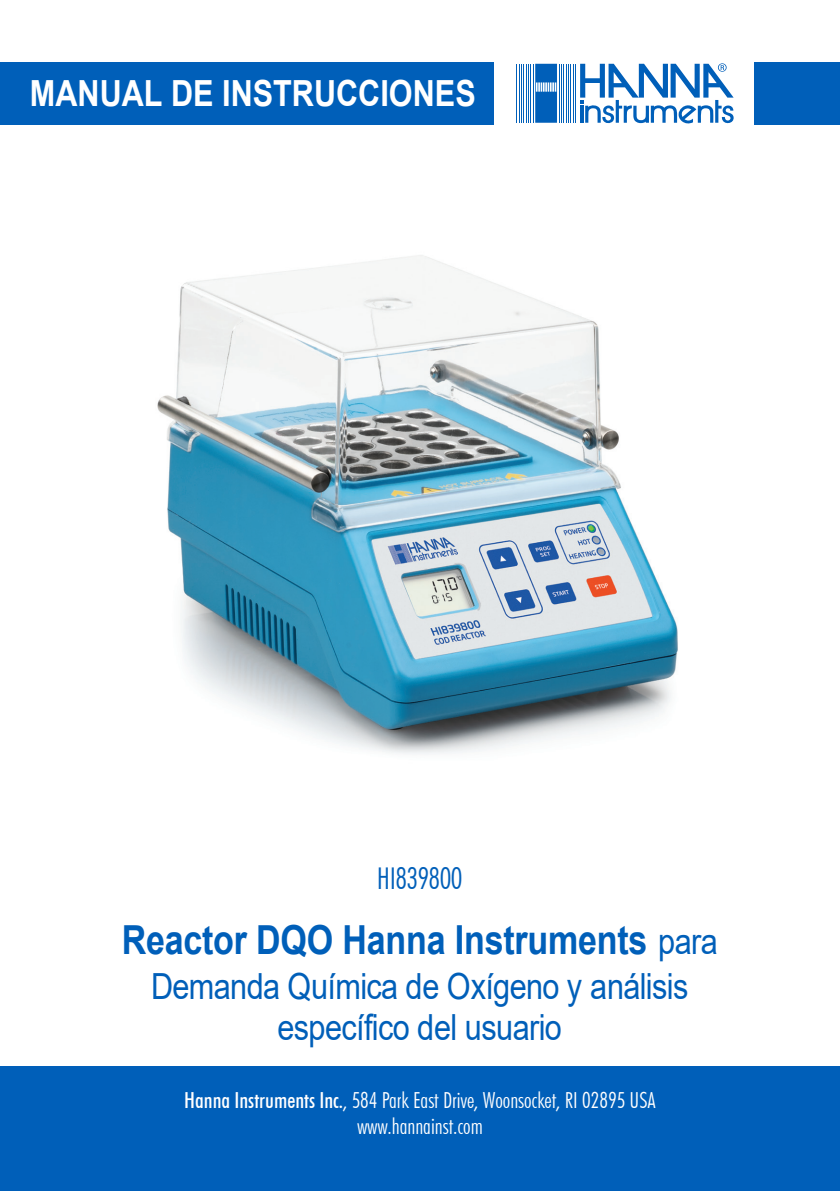
<style>
.page{position:relative;width:840px;height:1191px;background:#fff}
.page>*{position:absolute;margin:0;border:0;box-sizing:border-box;transform-origin:0 0}
._2020_Meter_Title_wi{font:700 40px "Arial";letter-spacing:-.005em;color:#005fb9;scale:.85 1}
._2020_Meter_Title_wi-2{font:36px/41.4px "Arial";letter-spacing:-.02em;color:#005fb9;text-align:center;scale:.85 1}
.t1{font:700 36px "Arial";color:#fff;scale:.85 1}
._2020_Meter_Title_wi-3{font:300 condensed 30px "Futura BT";letter-spacing:-.02em;color:#005fb9}
.t2{font:300 condensed 22.2px/26.6px "Futura BT";color:#fff;text-align:center}
.s1{font-weight:400;font-size:36px}
.s2{font-weight:500}
</style>
<div class="page">
<div style="left:0;top:1066px;width:839px;height:125px;background:#005fb9"></div>
<div style="left:0;top:62px;width:493px;height:63px;background:#005fb9"></div>
<div style="left:754px;top:62px;width:85px;height:63px;background:#005fb9"></div>
<hr style="left:574px;top:64px;width:1px;height:59px;background:#005fb9">
<hr style="left:572px;top:64px;width:1px;height:59px;background:#005fb9">
<hr style="left:570px;top:64px;width:1px;height:59px;background:#005fb9">
<hr style="left:567px;top:64px;width:1px;height:59px;background:#005fb9">
<hr style="left:565px;top:64px;width:1px;height:59px;background:#005fb9">
<hr style="left:563px;top:64px;width:1px;height:59px;background:#005fb9">
<hr style="left:560px;top:64px;width:1px;height:59px;background:#005fb9">
<hr style="left:558px;top:64px;width:1px;height:59px;background:#005fb9">
<hr style="left:532px;top:64px;width:1px;height:59px;background:#005fb9">
<hr style="left:530px;top:64px;width:1px;height:59px;background:#005fb9">
<hr style="left:528px;top:64px;width:1px;height:59px;background:#005fb9">
<hr style="left:525px;top:64px;width:1px;height:59px;background:#005fb9">
<hr style="left:523px;top:64px;width:1px;height:59px;background:#005fb9">
<hr style="left:521px;top:64px;width:1px;height:59px;background:#005fb9">
<hr style="left:518px;top:64px;width:1px;height:59px;background:#005fb9">
<hr style="left:516px;top:64px;width:1px;height:59px;background:#005fb9">
<svg style="left:535px;top:64px;width:21px;height:59px"></svg>
<svg style="left:580px;top:63px;width:153px;height:61px"></svg>
<img style="left:157px;top:255px;width:521px;height:499px">
<h2 class="t1" style="left:30px;top:68px;width:525px">MANUAL DE INSTRUCCIONES</h2>
<p class="_2020_Meter_Title_wi-3" style="left:377px;top:860px;width:87px">HI839800</p>
<p class="_2020_Meter_Title_wi" style="left:122px;top:911px;width:702px">Reactor DQO Hanna Instruments <span class="s1">para</span></p>
<p class="_2020_Meter_Title_wi-2" style="left:151px;top:965px;width:633px">Demanda Química de Oxígeno y análisis específico del usuario</p>
<p class="t2" style="left:184px;top:1086px;width:472px"><span class="s2">Hanna Instruments Inc.</span>, 584 Park East Drive, Woonsocket, RI 02895 USA www.hannainst.com</p>
</div>
